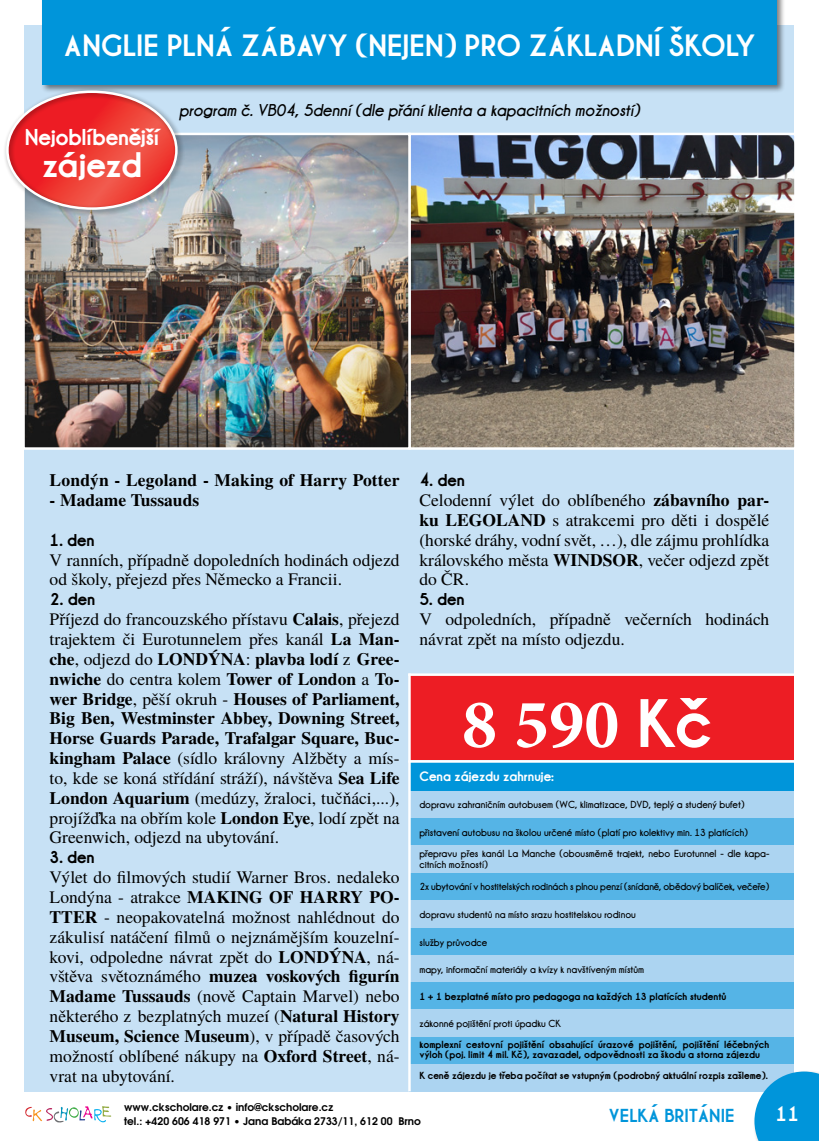
<style>
.page{position:relative;width:819px;height:1141px;background:#fff}
.page>*{position:absolute;margin:0;border:0;box-sizing:border-box;transform-origin:0 0}
.t1{font:700 70px "Minion Pro";color:#fff}
.t2{font:700 36.23px "Champagne&Limousines Thick";letter-spacing:-.01em;color:#fff}
.t3{font:700 31.5px "Champagne&Limousines Thick";color:#fff}
.t4{font:700 23.45px "Champagne&Limousines Thick";letter-spacing:-.015em;color:#fff}
.t5{font:700 21px "Champagne&Limousines Thick";color:#fff}
.t6{font:700 19.25px "Champagne&Limousines Thick";color:#0095da}
.t7{font:17.5px/19.8px "Te X Gyre Termes";color:#000;text-align:justify}
.t8{font:italic 17.5px "Champagne&Limousines Thick";color:#000}
.t9{font:700 17.5px "Te X Gyre Termes";letter-spacing:.01em;color:#000}
.t10{font:700 17.5px "Champagne&Limousines Thick";color:#000}
.t11{font:700 14px "Champagne&Limousines Thick";color:#fff}
.t12{font:10.5px/21px "Champagne&Limousines Thick";color:#000}
.t13{font:700 10.5px/10.5px "Champagne&Limousines Thick";color:#000}
.t14{font:700 10.5px/14px "Te X Gyre Adventor";color:#000}
.s1{font-weight:700}
.s2{font-family:"Champagne&Limousines Thick"}
</style>
<div class="page">
<div style="left:25px;top:25px;width:769px;height:1066px;background:#c7e1f5"></div>
<div style="left:409px;top:791px;width:385px;height:28px;background:#acd4f1"></div>
<div style="left:409px;top:819px;width:385px;height:27px;background:#55b4e6"></div>
<div style="left:409px;top:928px;width:385px;height:27px;background:#55b4e6"></div>
<div style="left:409px;top:846px;width:385px;height:27px;background:#acd4f1"></div>
<div style="left:409px;top:955px;width:385px;height:27px;background:#acd4f1"></div>
<div style="left:409px;top:873px;width:385px;height:27px;background:#55b4e6"></div>
<div style="left:409px;top:982px;width:385px;height:27px;background:#55b4e6"></div>
<div style="left:409px;top:1037px;width:385px;height:27px;background:#55b4e6"></div>
<div style="left:409px;top:900px;width:385px;height:28px;background:#acd4f1"></div>
<div style="left:409px;top:1009px;width:385px;height:28px;background:#acd4f1"></div>
<div style="left:409px;top:1064px;width:385px;height:27px;background:#acd4f1"></div>
<div style="left:40px;top:0;width:745px;height:93px;background:#000;opacity:.5"></div>
<div style="left:42px;top:0;width:734px;height:84px;background:#0095da"></div>
<div style="left:409px;top:761px;width:385px;height:30px;background:#0095da"></div>
<div style="left:409px;top:676px;width:385px;height:84px;background:#ed1d24"></div>
<hr style="left:408px;top:673px;width:2px;height:418px;background:#fff">
<img style="left:25px;top:136px;width:768px;height:311px">
<div style="left:408px;top:133px;width:388px;height:317px;border:2px solid #fff"></div>
<hr style="left:408px;top:760px;width:386px;height:3px;background:#fff">
<div style="left:752px;top:1070px;width:67px;height:71px;background:#000;opacity:.5"></div>
<svg style="left:754px;top:1071px;width:65px;height:70px;background:#1a9fdd"></svg>
<svg style="left:25px;top:1106px;width:86px;height:17px"></svg>
<hr style="left:408px;top:673px;width:386px;height:3px;background:#fff">
<div style="left:22px;top:133px;width:388px;height:317px;border:2px solid #fff"></div>
<div style="left:2px;top:87px;width:183px;height:130px;background:#000;opacity:.5"></div>
<h3 class="t3" style="left:64px;top:27px;width:693px">ANGLIE PLNÁ ZÁBAVY (NEJEN) PRO ZÁKLADNÍ ŠKOLY</h3>
<h3 class="t4" style="left:25px;top:123px;width:136px">Nejoblíbenější</h3>
<h2 class="t2" style="left:42px;top:143px;width:101px">zájezd</h2>
<p class="t8" style="left:179px;top:100px;width:462px">program č. VB04, 5denní (dle přání klienta a kapacitních možností)</p>
<p class="t9" style="left:50px;top:467px;width:351px">Londýn - Legoland - Making of Harry Potter</p>
<p class="t9" style="left:50px;top:486px;width:151px">- Madame Tussauds</p>
<p class="t10" style="left:50px;top:529px;width:47px">1. den</p>
<p class="t7" style="left:50px;top:549px;width:351px">V ranních, případně dopoledních hodinách odjezd od školy, přejezd přes Německo a Francii.</p>
<p class="t10" style="left:50px;top:589px;width:47px">2. den</p>
<p class="t7" style="left:50px;top:608px;width:351px">Příjezd do francouzského přístavu <span class="s1">Calais</span>, přejezd trajektem či Eurotunnelem přes kanál <span class="s1">La Man&shy;che</span>, odjezd do <span class="s1">LONDÝNA</span>: <span class="s1">plavba lodí</span> z <span class="s1">Gree&shy;nwiche</span> do centra kolem <span class="s1">Tower of London</span> a <span class="s1">To&shy;wer Bridge</span>, pěší okruh - <span class="s1">Houses of Parliament, Big Ben, Westminster Abbey, Downing Street, Horse Guards Parade, Trafalgar Square, Buc&shy;kingham Palace</span> (sídlo královny Alžběty a mís&shy;to, kde se koná střídání stráží), návštěva <span class="s1">Sea Life London Aquarium</span> (medúzy, žraloci, tučňáci,...), projížďka na obřím kole <span class="s1">London Eye</span>, lodí zpět na Greenwich, odjezd na ubytování.</p>
<p class="t10" style="left:50px;top:847px;width:47px">3. den</p>
<p class="t7" style="left:50px;top:866px;width:351px">Výlet do filmových studií Warner Bros. nedaleko Londýna - atrakce <span class="s1">MAKING OF HARRY PO-TTER</span> - neopakovatelná možnost nahlédnout do zákulisí natáčení filmů o nejznámějším kouzelní&shy;kovi, odpoledne návrat zpět do <span class="s1">LONDÝNA</span>, ná&shy;vštěva světoznámého <span class="s1">muzea voskových figurín Madame Tussauds</span> (nově Captain Marvel) nebo některého z bezplatných muzeí (<span class="s1">Natural History Museum, Science Museum</span>), v případě časových možností oblíbené nákupy na <span class="s1">Oxford Street</span>, ná&shy;vrat na ubytování.</p>
<p class="t10" style="left:419px;top:470px;width:47px">4. den</p>
<p class="t7" style="left:419px;top:489px;width:351px">Celodenní výlet do oblíbeného <span class="s1">zábavního par&shy;ku LEGOLAND</span> s atrakcemi pro děti i dospělé (horské dráhy, vodní svět, …), dle zájmu prohlídka královského města <span class="s1">WINDSOR</span>, večer odjezd zpět do ČR.</p>
<p class="t10" style="left:419px;top:589px;width:47px">5. den</p>
<p class="t7" style="left:419px;top:608px;width:351px">V odpoledních, případně večerních hodinách návrat zpět na místo odjezdu.</p>
<h1 class="t1" style="left:462px;top:675px;width:252px">8 590 <span class="s2">Kč</span></h1>
<p class="t11" style="left:419px;top:768px;width:136px">Cena zájezdu zahrnuje:</p>
<p class="t12" style="left:419px;top:794px;width:327px">dopravu zahraničním autobusem (WC, klimatizace, DVD, teplý a studený bufet)</p>
<p class="t12" style="left:419px;top:822px;width:351px">přistavení autobusu na školou určené místo (platí pro kolektivy min. 13 platících) přepravu přes kanál La Manche (obousměrně trajekt, nebo Eurotunnel - dle kapa-</p>
<p class="t12" style="left:419px;top:853px;width:351px;line-height:22.8px">citních možností)<br>2x ubytování v hostitelských rodinách s plnou penzí (snídaně, obědový balíček, večeře)</p>
<p class="t12" style="left:419px;top:904px;width:218px">dopravu studentů na místo srazu hostitelskou rodinou</p>
<p class="t12" style="left:419px;top:932px;width:69px">služby průvodce</p>
<p class="t12" style="left:419px;top:959px;width:226px">mapy, informační materiály a kvízy k navštíveným místům</p>
<p class="t13" style="left:419px;top:991px;width:308px">1 + 1 bezplatné místo pro pedagoga na každých 13 platících studentů</p>
<p class="t12" style="left:419px;top:1013px;width:143px">zákonné pojištění proti úpadku CK</p>
<p class="t13" style="left:419px;top:1039px;width:351px">komplexní cestovní pojištění obsahující úrazové pojištění, pojištění léčebných výloh (poj. limit 4 mil. Kč), zavazadel, odpovědnosti za škodu a storna zájezdu</p>
<p class="t13" style="left:419px;top:1071px;width:350px">K ceně zájezdu je třeba počítat se vstupným (podrobný aktuální rozpis zašleme).</p>
<p class="t14" style="left:124px;top:1099px;width:298px">www.ckscholare.cz • info@ckscholare.cz<br>tel.: +420 606 418 971 • Jana Babáka 2733/11, 612 00 Brno</p>
<p class="t6" style="left:608px;top:1104px;width:128px">VELKÁ BRITÁNIE</p>
<p class="t5" style="left:775px;top:1101px;width:25px">11</p>
</div>
